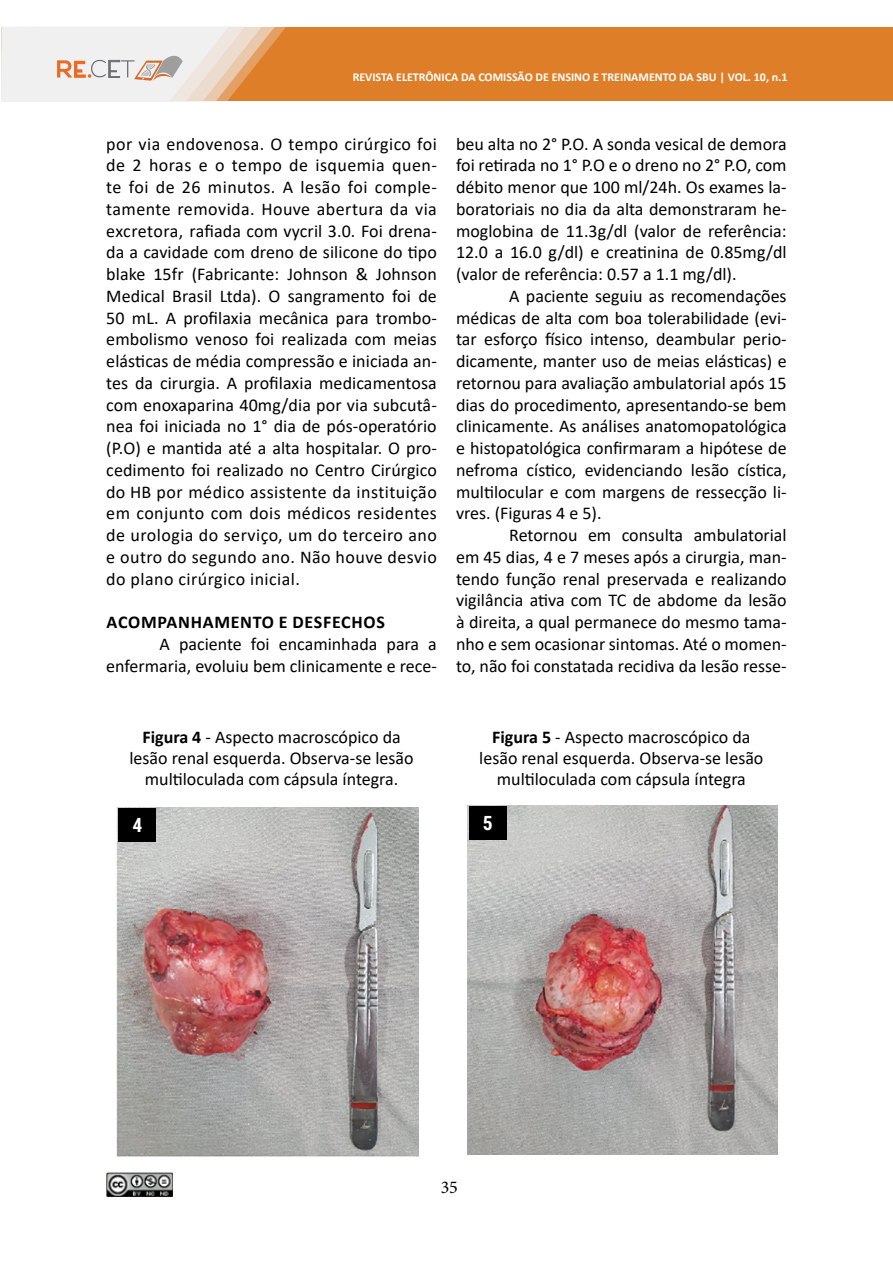
<style>
.page{position:relative;width:893px;height:1263px;background:#fff}
.page>*{position:absolute;margin:0;border:0;box-sizing:border-box;transform-origin:0 0}
.LEGENDA_-_Figuras_e{font:700 19.5px "Roboto Condensed";color:#fff}
.TEXTO_BASE{font:18px/21.8px "Calibri";color:#000;text-align:justify}
.TITULO_IMAGEM{font:18px/21px "Calibri";color:#000;text-align:center}
.MARCADOR_2{font:700 18px "Calibri";letter-spacing:.04em;color:#000}
.t1{font:18px "Minion Pro";color:#000}
.t2{font:700 12px "Calibri";color:#fff}
.s1{font-weight:700}
</style>
<div class="page">
<div style="left:1px;top:28px;width:892px;height:73px;background:#de7e29"></div>
<svg style="left:1px;top:27px;width:285px;height:74px;background:#ead9cb"></svg>
<img style="left:106px;top:1172px;width:67px;height:25px">
<img style="left:116px;top:807px;width:302px;height:350px">
<img style="left:468px;top:806px;width:310px;height:348px">
<div style="left:119px;top:808px;width:37px;height:33px;background:#000"></div>
<div style="left:469px;top:806px;width:37px;height:34px;background:#000"></div>
<p class="t2" style="left:353px;top:69px;width:436px">REVISTA ELETRÔNICA DA COMISSÃO DE ENSINO E TREINAMENTO DA SBU | VOL. 10, n.1</p>
<p class="TEXTO_BASE" style="left:106px;top:132px;width:332px">por via endovenosa. O tempo cirúrgico foi de 2 horas e o tempo de isquemia quen&shy;te foi de 26 minutos. A lesão foi comple&shy;tamente removida. Houve abertura da via excretora, rafiada com vycril 3.0. Foi drena&shy;da a cavidade com dreno de silicone do tipo blake 15fr (Fabricante: Johnson &amp; Johnson Medical Brasil Ltda). O sangramento foi de 50 mL. A profilaxia mecânica para trombo&shy;embolismo venoso foi realizada com meias elásticas de média compressão e iniciada an&shy;tes da cirurgia. A profilaxia medicamentosa com enoxaparina 40mg/dia por via subcutâ&shy;nea foi iniciada no 1° dia de pós-operatório (P.O) e mantida até a alta hospitalar. O pro&shy;cedimento foi realizado no Centro Cirúrgico do HB por médico assistente da instituição em conjunto com dois médicos residentes de urologia do serviço, um do terceiro ano e outro do segundo ano. Não houve desvio do plano cirúrgico inicial.</p>
<p class="MARCADOR_2" style="left:107px;top:609px;width:280px">ACOMPANHAMENTO E DESFECHOS</p>
<p class="TEXTO_BASE" style="left:106px;top:633px;width:332px;text-align:right">A paciente foi encaminhada para a enfermaria, evoluiu bem clinicamente e rece-</p>
<p class="TEXTO_BASE" style="left:456px;top:132px;width:332px">beu alta no 2° P.O. A sonda vesical de demora foi retirada no 1° P.O e o dreno no 2° P.O, com débito menor que 100 ml/24h. Os exames la&shy;boratoriais no dia da alta demonstraram he&shy;moglobina de 11.3g/dl (valor de referência:<br>12.0 a 16.0 g/dl) e creatinina de 0.85mg/dl (valor de referência: 0.57 a 1.1 mg/dl).</p>
<p class="TEXTO_BASE" style="left:456px;top:285px;width:332px;text-indent:53px">A paciente seguiu as recomendações médicas de alta com boa tolerabilidade (evi&shy;tar esforço físico intenso, deambular perio&shy;dicamente, manter uso de meias elásticas) e retornou para avaliação ambulatorial após 15 dias do procedimento, apresentando-se bem clinicamente. As análises anatomopatológica e histopatológica confirmaram a hipótese de nefroma cístico, evidenciando lesão cística, multilocular e com margens de ressecção li&shy;vres. (Figuras 4 e 5).</p>
<p class="TEXTO_BASE" style="left:456px;top:524px;width:332px;text-indent:53px">Retornou em consulta ambulatorial em 45 dias, 4 e 7 meses após a cirurgia, man&shy;tendo função renal preservada e realizando vigilância ativa com TC de abdome da lesão à direita, a qual permanece do mesmo tama&shy;nho e sem ocasionar sintomas. Até o momen&shy;to, não foi constatada recidiva da lesão resse-</p>
<p class="TITULO_IMAGEM" style="left:129px;top:726px;width:286px"><span class="s1">Figura 4</span> - Aspecto macroscópico da lesão renal esquerda. Observa-se lesão multiloculada com cápsula íntegra.</p>
<p class="TITULO_IMAGEM" style="left:479px;top:726px;width:286px"><span class="s1">Figura 5</span> - Aspecto macroscópico da lesão renal esquerda. Observa-se lesão multiloculada com cápsula íntegra</p>
<p class="LEGENDA_-_Figuras_e" style="left:132px;top:811px;width:11px">4</p>
<p class="LEGENDA_-_Figuras_e" style="left:483px;top:809px;width:11px">5</p>
<p class="t1" style="left:441px;top:1175px;width:19px">35</p>
</div>
